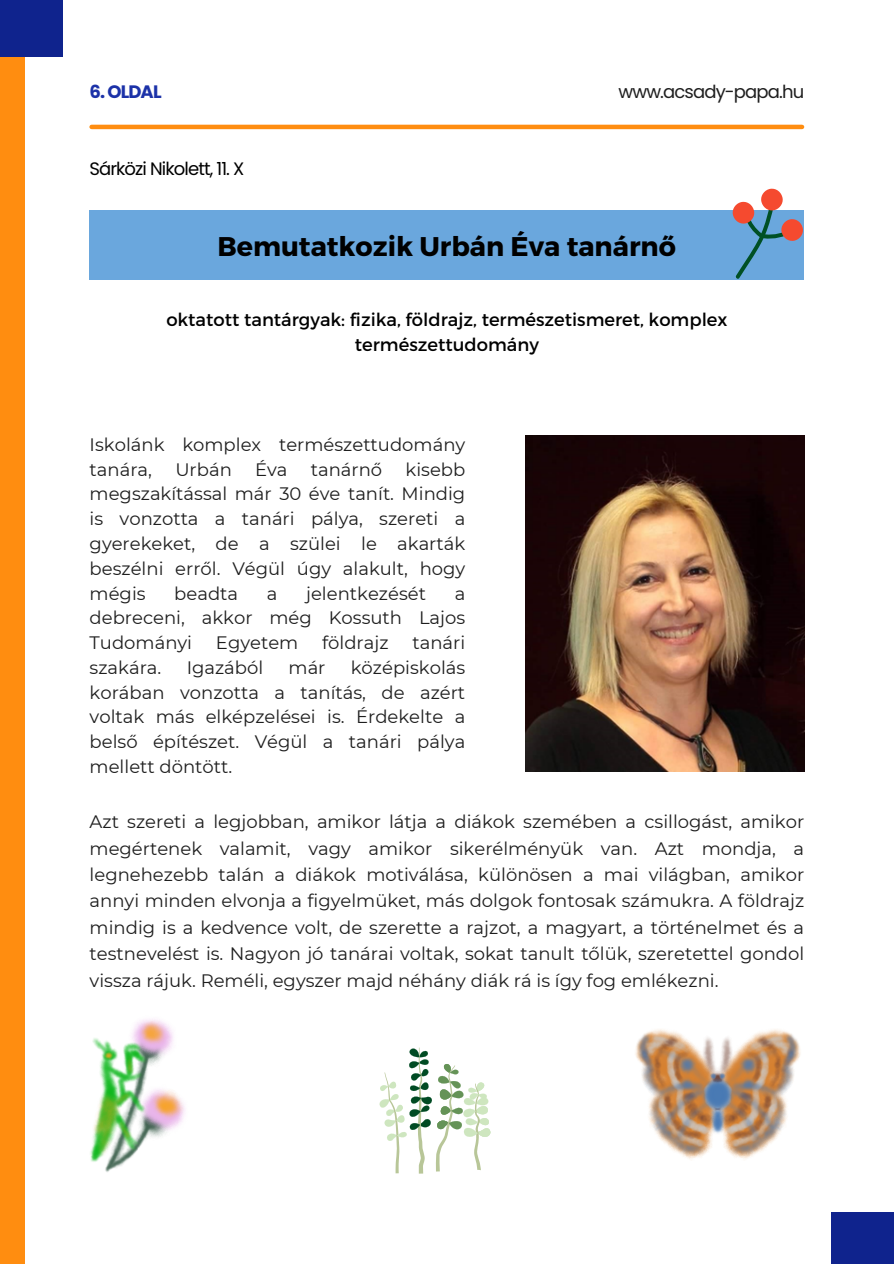
<style>
.page{position:relative;width:894px;height:1264px;background:#fff}
.page>*{position:absolute;margin:0;border:0;box-sizing:border-box;transform-origin:0 0}
.t1{font:700 27px "Montserrat";color:#000}
.t2{font:18px/24.8px "Montserrat";color:#1e1e1e;text-align:justify}
.t3{font:18px/24.8px "Montserrat";color:#000;text-align:center}
.t4{font:18px "Poppins";letter-spacing:-.05em;color:#000}
.t5{font:18px "Poppins";letter-spacing:-.05em;color:#1e1e1e}
.t6{font:700 18px "Poppins";letter-spacing:-.05em;color:#1c32a8}
</style>
<div class="page">
<div style="left:0;top:0;width:24px;height:1263px;background:#ff8d10"></div>
<div style="left:0;top:0;width:63px;height:56px;background:#0f238d"></div>
<div style="left:831px;top:1212px;width:62px;height:51px;background:#0f238d"></div>
<div style="left:89px;top:210px;width:714px;height:70px;background:#6aa7dd"></div>
<hr style="left:92px;top:125px;width:709px;height:4px;background:#ff8d10">
<img style="left:525px;top:436px;width:279px;height:335px">
<svg style="left:732px;top:188px;width:71px;height:91px"></svg>
<img style="left:90px;top:1019px;width:95px;height:153px">
<svg style="left:379px;top:1047px;width:111px;height:126px"></svg>
<svg style="left:635px;top:1029px;width:166px;height:130px"></svg>
<h2 class="t6" style="left:90px;top:79px;width:73px">6. OLDAL</h2>
<p class="t5" style="left:618px;top:79px;width:187px">www.acsady-papa.hu</p>
<p class="t4" style="left:89px;top:156px;width:156px">Sárközi Nikolett, 11. X</p>
<p class="t1" style="left:217px;top:228px;width:460px">Bemutatkozik Urbán Éva tanárnő</p>
<h1 class="t3" style="left:166px;top:306px;width:562px">oktatott tantárgyak: fizika, földrajz, természetismeret, komplex természettudomány</h1>
<p class="t2" style="left:90px;top:432px;width:377px">Iskolánk komplex természettudomány tanára,</p>
<p class="t2" style="left:175px;top:457px;width:58px">Urbán</p>
<p class="t2" style="left:255px;top:457px;width:34px">Éva</p>
<p class="t2" style="left:311px;top:457px;width:73px">tanárnő</p>
<p class="t2" style="left:90px;top:457px;width:377px;text-indent:316px">kisebb megszakítással már 30 éve tanít. Mindig is vonzotta a tanári pálya, szereti a gyerekeket, de a szülei le akarták beszélni erről. Végül úgy alakult, hogy mégis</p>
<p class="t2" style="left:174px;top:580px;width:65px">beadta</p>
<p class="t2" style="left:267px;top:580px;width:12px">a</p>
<p class="t2" style="left:306px;top:580px;width:121px">jelentkezését</p>
<p class="t2" style="left:90px;top:580px;width:377px;text-indent:365px">a debreceni, akkor még Kossuth Lajos Tudományi</p>
<p class="t2" style="left:216px;top:630px;width:84px">Egyetem</p>
<p class="t2" style="left:322px;top:630px;width:68px">földrajz</p>
<p class="t2" style="left:412px;top:630px;width:54px">tanári</p>
<p class="t2" style="left:90px;top:655px;width:377px;text-indent:261px">középiskolás korában vonzotta a tanítás, de azért voltak más elképzelései is. Érdekelte a belső építészet. Végül a tanári pálya mellett döntött.</p>
<p class="t2" style="left:90px;top:655px;width:73px">szakára.</p>
<p class="t2" style="left:187px;top:655px;width:78px">Igazából</p>
<p class="t2" style="left:288px;top:655px;width:38px">már</p>
<p class="t2" style="left:90px;top:808px;width:716px;line-height:26.4px">Azt szereti a legjobban, amikor látja a diákok szemében a csillogást, amikor megértenek valamit, vagy amikor sikerélményük van. Azt mondja, a legnehezebb talán a diákok motiválása, különösen a mai világban, amikor annyi minden elvonja a figyelmüket, más dolgok fontosak számukra. A földrajz mindig is a kedvence volt, de szerette a rajzot, a magyart, a történelmet és a testnevelést is. Nagyon jó tanárai voltak, sokat tanult tőlük, szeretettel gondol vissza rájuk. Reméli, egyszer majd néhány diák rá is így fog emlékezni.</p>
</div>
